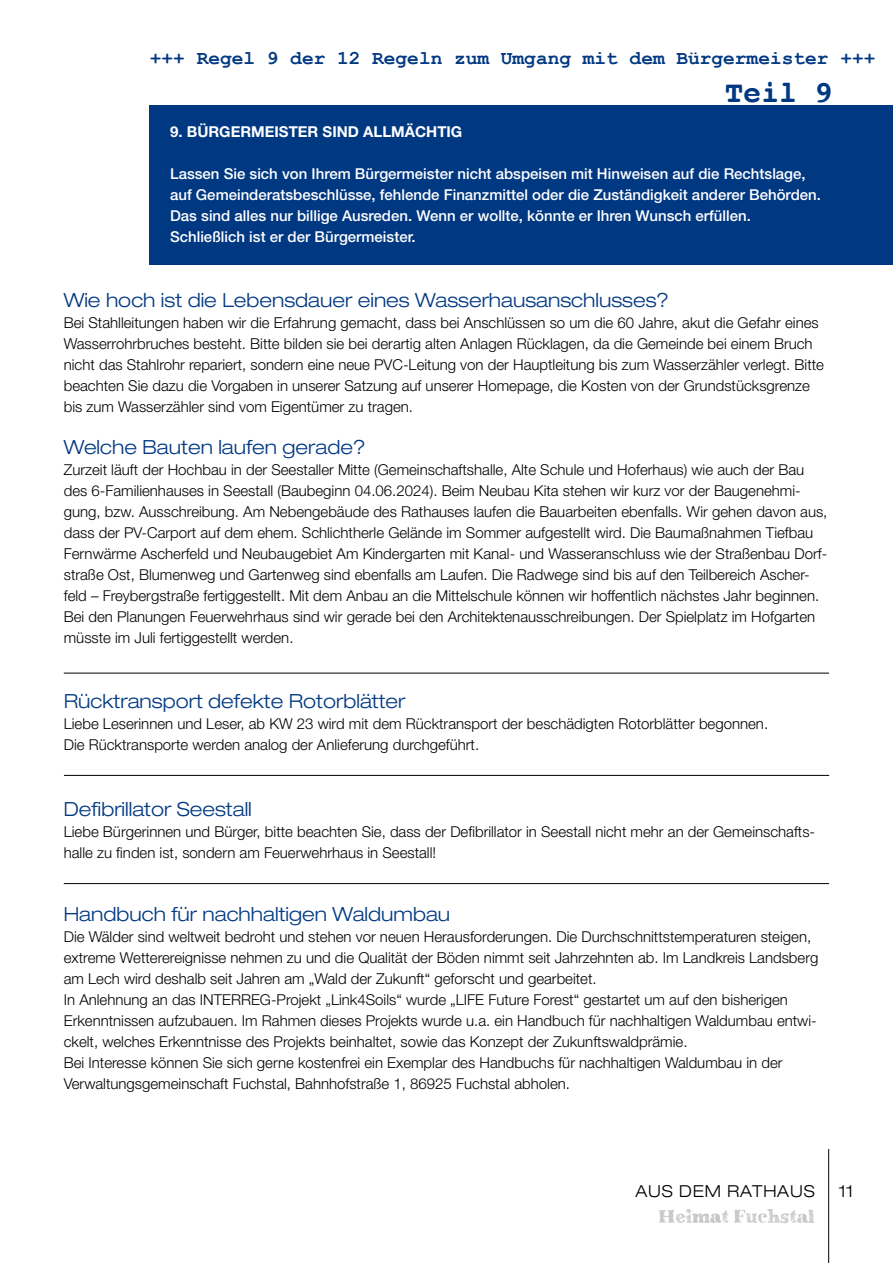
<style>
.page{position:relative;width:893px;height:1263px;background:#fff}
.page>*{position:absolute;margin:0;border:0;box-sizing:border-box;transform-origin:0 0}
.t1{font:700 30px "Courier";color:#003882}
.t2{font:300 expanded 19.5px "Helvetica Neue LT Pro";color:#003882}
.t3{font:700 19.5px "Courier New";color:#003882}
.t4{font:300 expanded 16.5px "Helvetica Neue LT Pro";letter-spacing:.05em;color:#000}
.t5{font:300 15px/21px "Helvetica Neue LT Pro";color:#000}
.t6{font:500 15px/21px "Helvetica Neue LT Pro";color:#fff}
.t7{font:700 15px "Helvetica Neue LT Pro";color:#fff}
</style>
<div class="page">
<svg style="left:692px;top:1213px;width:30px;height:10px"></svg>
<img style="left:659px;top:1209px;width:32px;height:7px">
<img style="left:767px;top:1209px;width:13px;height:14px">
<svg style="left:734px;top:1210px;width:12px;height:13px"></svg>
<hr style="left:828px;top:1149px;width:1px;height:114px;background:#000">
<div style="left:150px;top:105px;width:743px;height:159px;background:#003882"></div>
<hr style="left:64px;top:673px;width:765px;height:1px;background:#000">
<hr style="left:64px;top:775px;width:765px;height:1px;background:#000">
<hr style="left:64px;top:883px;width:765px;height:1px;background:#000">
<h2 class="t3" style="left:150px;top:46px;width:727px">+++ Regel 9 der 12 Regeln zum Umgang mit dem Bürgermeister +++</h2>
<h1 class="t1" style="left:725px;top:68px;width:110px">Teil 9</h1>
<p class="t7" style="left:170px;top:123px;width:294px">9. BÜRGERMEISTER SIND ALLMÄCHTIG</p>
<p class="t6" style="left:170px;top:163px;width:652px">Lassen Sie sich von Ihrem Bürgermeister nicht abspeisen mit Hinweisen auf die Rechtslage, auf Gemeinderatsbeschlüsse, fehlende Finanzmittel oder die Zuständigkeit anderer Behörden.<br>Das sind alles nur billige Ausreden. Wenn er wollte, könnte er Ihren Wunsch erfüllen.<br>Schließlich ist er der Bürgermeister.</p>
<h2 class="t2" style="left:64px;top:289px;width:607px">Wie hoch ist die Lebensdauer eines Wasserhausanschlusses?</h2>
<p class="t5" style="left:64px;top:312px;width:762px">Bei Stahlleitungen haben wir die Erfahrung gemacht, dass bei Anschlüssen so um die 60 Jahre, akut die Gefahr eines Wasserrohrbruches besteht. Bitte bilden sie bei derartig alten Anlagen Rücklagen, da die Gemeinde bei einem Bruch nicht das Stahlrohr repariert, sondern eine neue PVC-Leitung von der Hauptleitung bis zum Wasserzähler verlegt. Bitte beachten Sie dazu die Vorgaben in unserer Satzung auf unserer Homepage, die Kosten von der Grundstücksgrenze bis zum Wasserzähler sind vom Eigentümer zu tragen.</p>
<h2 class="t2" style="left:64px;top:436px;width:303px">Welche Bauten laufen gerade?</h2>
<p class="t5" style="left:64px;top:459px;width:765px">Zurzeit läuft der Hochbau in der Seestaller Mitte (Gemeinschaftshalle, Alte Schule und Hoferhaus) wie auch der Bau des 6-Familienhauses in Seestall (Baubeginn 04.06.2024). Beim Neubau Kita stehen wir kurz vor der Baugenehmi&shy;gung, bzw. Ausschreibung. Am Nebengebäude des Rathauses laufen die Bauarbeiten ebenfalls. Wir gehen davon aus, dass der PV-Carport auf dem ehem. Schlichtherle Gelände im Sommer aufgestellt wird. Die Baumaßnahmen Tiefbau Fernwärme Ascherfeld und Neubaugebiet Am Kindergarten mit Kanal- und Wasseranschluss wie der Straßenbau Dorf&shy;straße Ost, Blumenweg und Gartenweg sind ebenfalls am Laufen. Die Radwege sind bis auf den Teilbereich Ascher&shy;feld – Freybergstraße fertiggestellt. Mit dem Anbau an die Mittelschule können wir hoffentlich nächstes Jahr beginnen.<br>Bei den Planungen Feuerwehrhaus sind wir gerade bei den Architektenausschreibungen. Der Spielplatz im Hofgarten müsste im Juli fertiggestellt werden.</p>
<h2 class="t2" style="left:64px;top:689px;width:343px">Rücktransport defekte Rotorblätter</h2>
<p class="t5" style="left:64px;top:713px;width:706px">Liebe Leserinnen und Leser, ab KW 23 wird mit dem Rücktransport der beschädigten Rotorblätter begonnen.<br>Die Rücktransporte werden analog der Anlieferung durchgeführt.</p>
<h2 class="t2" style="left:64px;top:797px;width:190px">Defibrillator Seestall</h2>
<p class="t5" style="left:64px;top:821px;width:753px">Liebe Bürgerinnen und Bürger, bitte beachten Sie, dass der Defibrillator in Seestall nicht mehr an der Gemeinschafts&shy;halle zu finden ist, sondern am Feuerwehrhaus in Seestall!</p>
<h2 class="t2" style="left:64px;top:902px;width:388px">Handbuch für nachhaltigen Waldumbau</h2>
<p class="t5" style="left:64px;top:926px;width:756px">Die Wälder sind weltweit bedroht und stehen vor neuen Herausforderungen. Die Durchschnittstemperaturen steigen, extreme Wetterereignisse nehmen zu und die Qualität der Böden nimmt seit Jahrzehnten ab. Im Landkreis Landsberg am Lech wird deshalb seit Jahren am „Wald der Zukunft“ geforscht und gearbeitet.<br>In Anlehnung an das INTERREG-Projekt „Link4Soils“ wurde „LIFE Future Forest“ gestartet um auf den bisherigen Erkenntnissen aufzubauen. Im Rahmen dieses Projekts wurde u.a. ein Handbuch für nachhaltigen Waldumbau entwi&shy;ckelt, welches Erkenntnisse des Projekts beinhaltet, sowie das Konzept der Zukunftswaldprämie.<br>Bei Interesse können Sie sich gerne kostenfrei ein Exemplar des Handbuchs für nachhaltigen Waldumbau in der Verwaltungsgemeinschaft Fuchstal, Bahnhofstraße 1, 86925 Fuchstal abholen.</p>
<p class="t4" style="left:635px;top:1181px;width:181px">AUS DEM RATHAUS</p>
<p class="t4" style="left:839px;top:1181px;width:16px">11</p>
</div>
